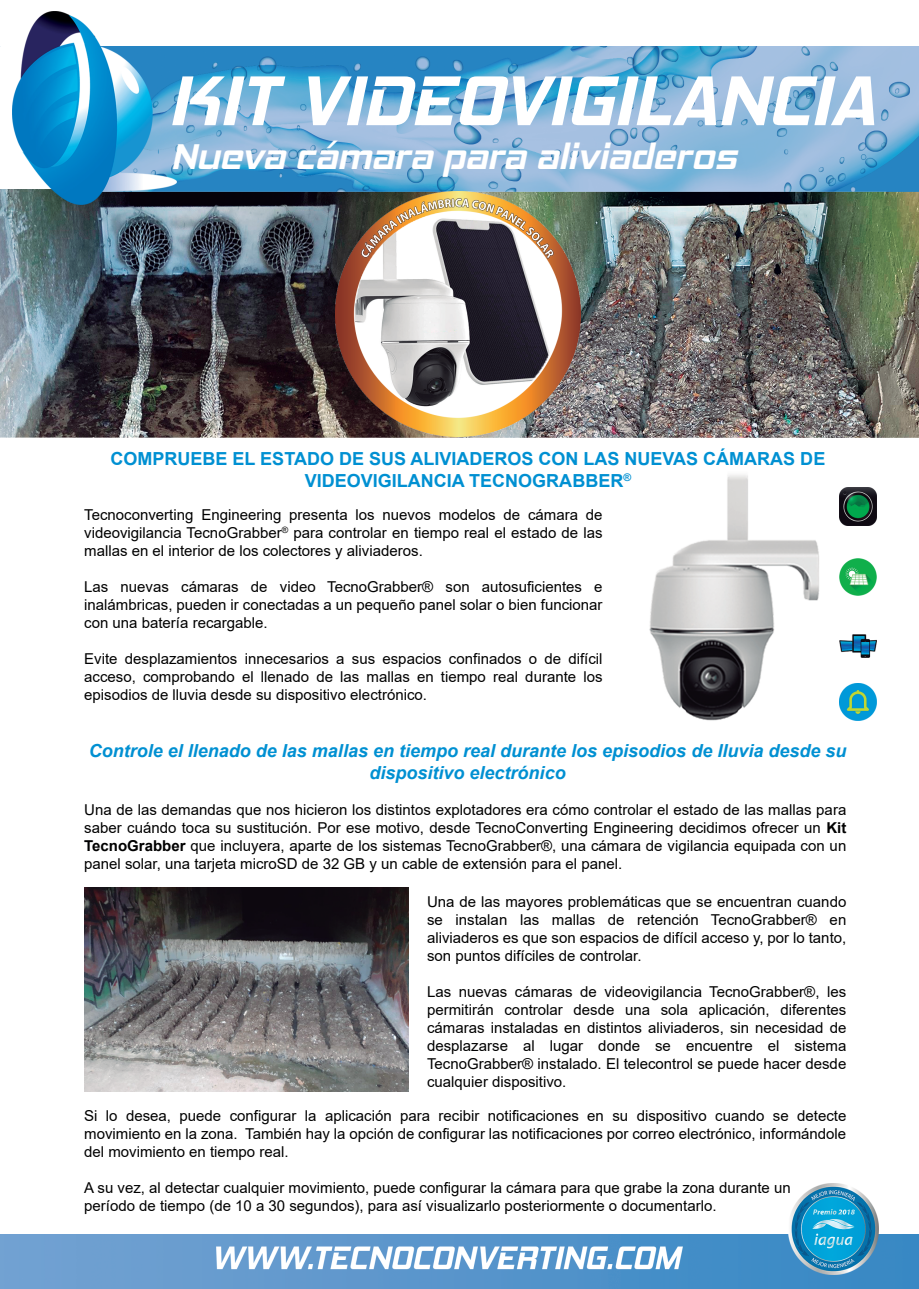
<style>
.page{position:relative;width:919px;height:1289px;background:#fff}
.page>*{position:absolute;margin:0;border:0;box-sizing:border-box;transform-origin:0 0}
.t1{font:italic 700 72px "Hemi Head Rg";color:#fff}
.t2{font:italic 700 36px "Hemi Head Rg";color:#fff}
.t3{font:italic 700 18px/21.6px "Arial";color:#0090d2;text-align:center}
.t4{font:700 18px/21.6px "Arial";color:#0090d2;text-align:center}
.t5{font:15px/18px "Arial";color:#000001;text-align:justify}
.s1{font-weight:700}
</style>
<div class="page">
<img style="left:0;top:1234px;width:918px;height:54px">
<img style="left:216px;top:1183px;width:662px;height:91px">
<img style="left:649px;top:475px;width:228px;height:246px">
<img style="left:0;top:205px;width:918px;height:232px">
<img style="left:0;top:46px;width:918px;height:159px">
<img style="left:13px;top:12px;width:164px;height:192px">
<img style="left:85px;top:888px;width:323px;height:203px">
<img style="left:839px;top:558px;width:37px;height:37px">
<img style="left:839px;top:684px;width:37px;height:36px">
<img style="left:839px;top:634px;width:37px;height:23px">
<img style="left:839px;top:488px;width:37px;height:37px">
<img style="left:335px;top:191px;width:245px;height:245px">
<img style="left:356px;top:211px;width:200px;height:202px">
<img style="left:361px;top:198px;width:194px;height:61px">
<h1 class="t1" style="left:168px;top:57px;width:708px">KIT VIDEOVIGILANCIA</h1>
<h2 class="t2" style="left:171px;top:135px;width:567px">Nueva cámara para aliviaderos</h2>
<p class="t4" style="left:110px;top:448px;width:716px">COMPRUEBE EL ESTADO DE SUS ALIVIADEROS CON LAS NUEVAS CÁMARAS DE<br>VIDEOVIGILANCIA TECNOGRABBER<sup>®</sup></p>
<p class="t5" style="left:84px;top:505px;width:520px">Tecnoconverting Engineering presenta los nuevos modelos de cámara de videovigilancia TecnoGrabber<sup>®</sup> para controlar en tiempo real el estado de las mallas en el interior de los colectores y aliviaderos.</p>
<p class="t5" style="left:84px;top:577px;width:520px">Las nuevas cámaras de video TecnoGrabber® son autosuficientes e inalámbricas, pueden ir conectadas a un pequeño panel solar o bien funcionar con una batería recargable.</p>
<p class="t5" style="left:84px;top:649px;width:520px">Evite desplazamientos innecesarios a sus espacios confinados o de difícil acceso, comprobando el llenado de las mallas en tiempo real durante los episodios de lluvia desde su dispositivo electrónico.</p>
<p class="t3" style="left:89px;top:741px;width:759px">Controle el llenado de las mallas en tiempo real durante los episodios de lluvia desde su dispositivo electrónico</p>
<p class="t5" style="left:84px;top:800px;width:763px">Una de las demandas que nos hicieron los distintos explotadores era cómo controlar el estado de las mallas para saber cuándo toca su sustitución. Por ese motivo, desde TecnoConverting Engineering decidimos ofrecer un <span class="s1">Kit TecnoGrabber</span> que incluyera, aparte de los sistemas TecnoGrabber®, una cámara de vigilancia equipada con un panel solar, una tarjeta microSD de 32 GB y un cable de extensión para el panel.</p>
<p class="t5" style="left:427px;top:892px;width:421px">Una de las mayores problemáticas que se encuentran cuando se instalan las mallas de retención TecnoGrabber® en aliviaderos es que son espacios de difícil acceso y, por lo tanto, son puntos difíciles de controlar.</p>
<p class="t5" style="left:427px;top:982px;width:421px">Las nuevas cámaras de videovigilancia TecnoGrabber®, les permitirán controlar desde una sola aplicación, diferentes cámaras instaladas en distintos aliviaderos, sin necesidad de desplazarse al lugar donde se encuentre el sistema TecnoGrabber® instalado. El telecontrol se puede hacer desde cualquier dispositivo.</p>
<p class="t5" style="left:84px;top:1106px;width:763px">Si lo desea, puede configurar la aplicación para recibir notificaciones en su dispositivo cuando se detecte movimiento en la zona. También hay la opción de configurar las notificaciones por correo electrónico, informándole del movimiento en tiempo real.</p>
<p class="t5" style="left:84px;top:1178px;width:708px">A su vez, al detectar cualquier movimiento, puede configurar la cámara para que grabe la zona durante un período de tiempo (de 10 a 30 segundos), para así visualizarlo posteriormente o documentarlo.</p>
</div>
